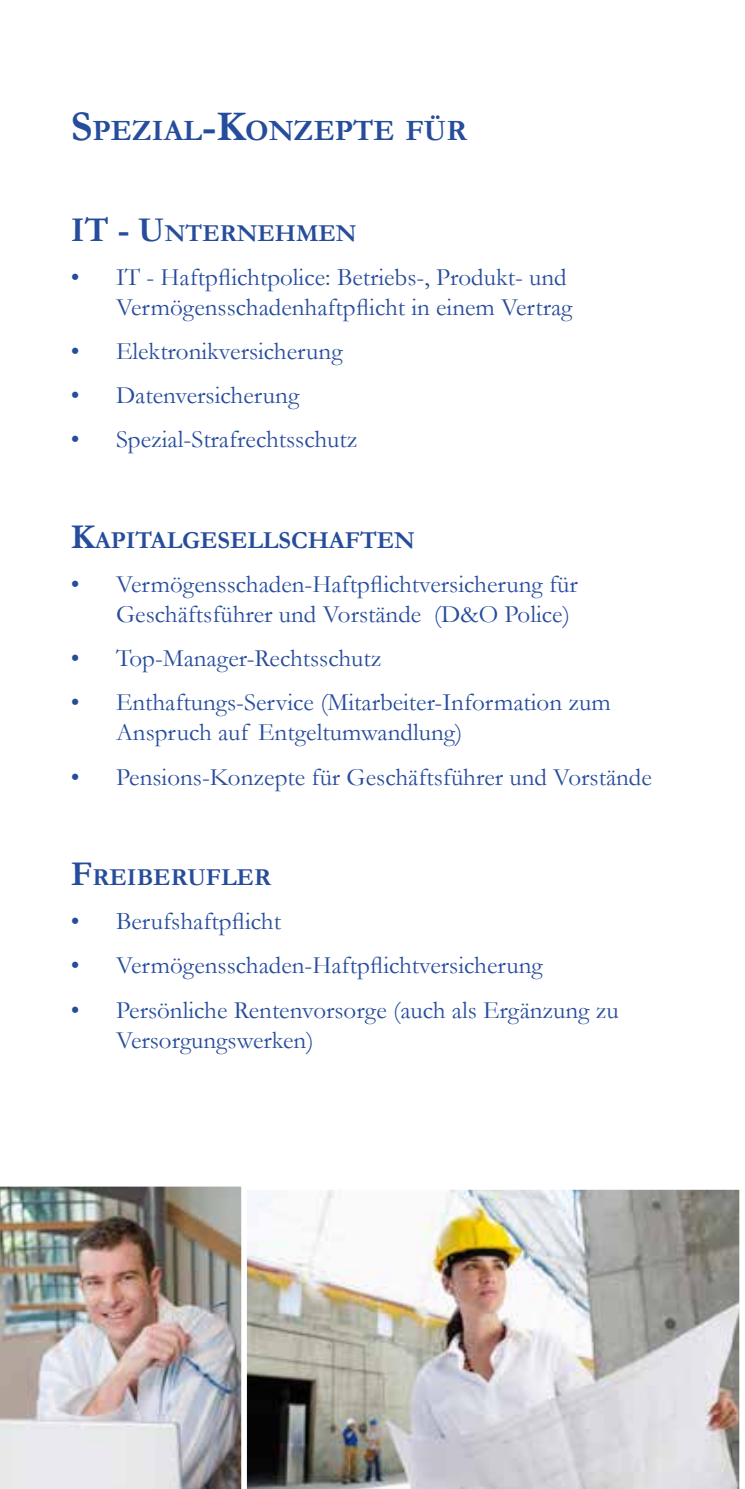
<style>
.page{position:relative;width:745px;height:1489px;background:#fff}
.page>*{position:absolute;margin:0;border:0;box-sizing:border-box;transform-origin:0 0}
.t1{font:700 29.75px "Garamond";color:#264c9c}
.t2{font:25px/30px "Garamond";color:#264c9c}
.t3{font:700 24.5px "Garamond";color:#264c9c}
.s1{font-size:42.5px}
.s2{font-size:35px}
</style>
<div class="page">
<img style="left:0;top:1186px;width:241px;height:302px">
<img style="left:241px;top:1187px;width:499px;height:301px">
<p class="t1" style="left:71px;top:110px;width:397px"><span class="s1">S</span>PEZIAL<span class="s1">-K</span>ONZEPTE FÜR</p>
<p class="t3" style="left:71px;top:216px;width:287px"><span class="s2">IT - U</span>NTERNEHMEN</p>
<p class="t2" style="left:71px;top:261px;width:502px;text-align:right">• IT - Haftpflichtpolice: Betriebs-, Produkt- und<br>Vermögensschadenhaftpflicht in einem Vertrag</p>
<p class="t2" style="left:71px;top:335px;width:273px">• Elektronikversicherung</p>
<p class="t2" style="left:71px;top:380px;width:229px">• Datenversicherung</p>
<p class="t2" style="left:71px;top:424px;width:288px">• Spezial-Strafrechtsschutz</p>
<p class="t3" style="left:71px;top:523px;width:345px"><span class="s2">K</span>APITALGESELLSCHAFTEN</p>
<p class="t2" style="left:116px;top:568px;width:463px;text-indent:-45px">• Vermögensschaden-Haftpflichtversicherung für<br>Geschäftsführer und Vorstände (D&amp;O Police)</p>
<p class="t2" style="left:71px;top:642px;width:312px">• Top-Manager-Rechtsschutz</p>
<p class="t2" style="left:116px;top:687px;width:496px;text-indent:-45px">• Enthaftungs-Service (Mitarbeiter-Information zum<br>Anspruch auf Entgeltumwandlung)</p>
<p class="t2" style="left:71px;top:761px;width:582px">• Pensions-Konzepte für Geschäftsführer und Vorstände</p>
<p class="t3" style="left:71px;top:860px;width:201px"><span class="s2">F</span>REIBERUFLER</p>
<p class="t2" style="left:71px;top:905px;width:211px">• Berufshaftpflicht</p>
<p class="t2" style="left:71px;top:949px;width:473px">• Vermögensschaden-Haftpflichtversicherung</p>
<p class="t2" style="left:116px;top:994px;width:504px;text-indent:-45px">• Persönliche Rentenvorsorge (auch als Ergänzung zu<br>Versorgungswerken)</p>
</div>
